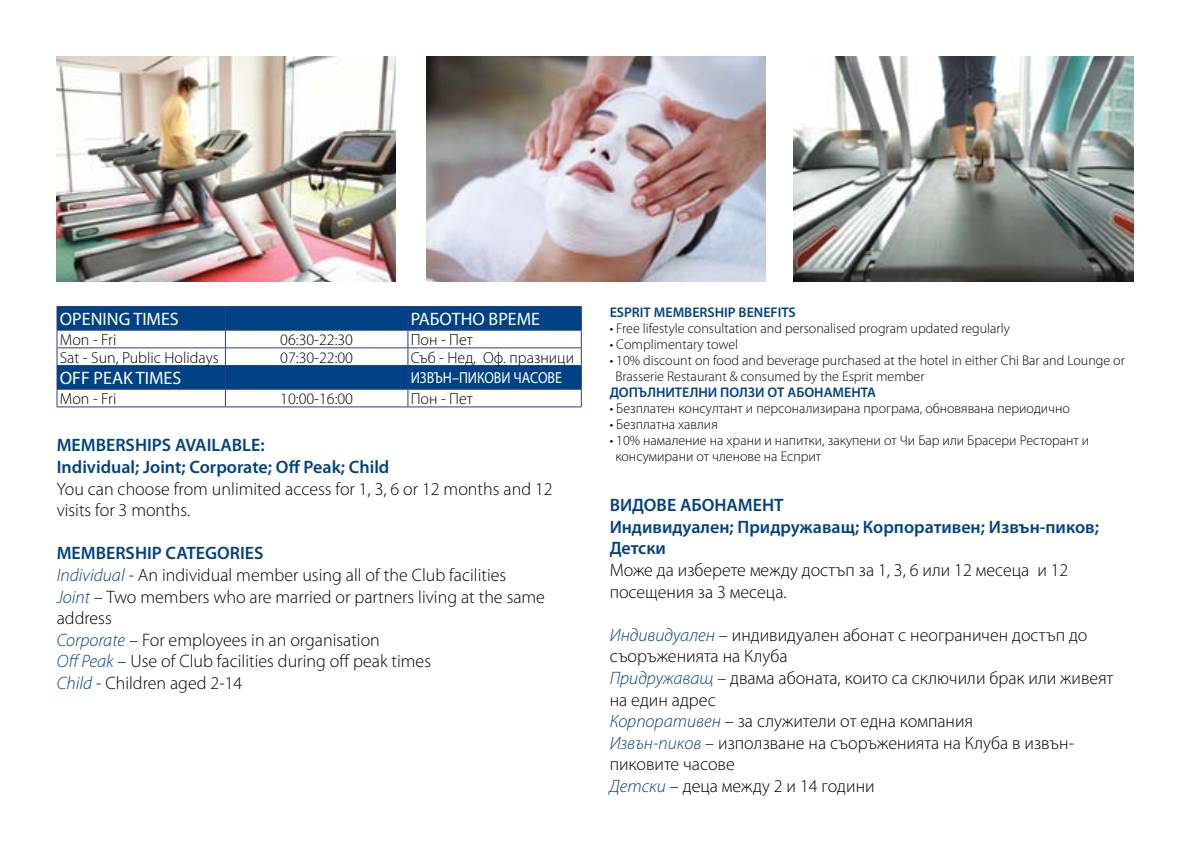
<style>
.page{position:relative;width:1191px;height:851px;background:#fff}
.page>*{position:absolute;margin:0;border:0;box-sizing:border-box;transform-origin:0 0}
.t1{font:300 18px/21.6px "Myriad Pro";color:#000}
.t2{font:600 18px/21.6px "Myriad Pro";color:#014286}
.t3{font:18px "Myriad Pro";color:#fff}
.t4{font:300 16px "Myriad Pro";color:#000}
.t5{font:16px "Myriad Pro";color:#fff;scale:.87 1}
.t6{font:300 14px/16px "Myriad Pro";color:#000}
.t7{font:600 14px "Myriad Pro";color:#014286}
.s1{font-weight:600;color:#014286}
.s2{font-style:italic;color:#014286}
</style>
<div class="page">
<svg style="left:58px;top:307px;width:523px;height:82px;fill:#014286"></svg>
<hr style="left:57px;top:306px;width:168px;height:1px;background:#24408f">
<hr style="left:225px;top:306px;width:183px;height:1px;background:#24408f">
<hr style="left:408px;top:306px;width:173px;height:1px;background:#24408f">
<hr style="left:57px;top:330px;width:168px;height:1px;background:#24408f">
<hr style="left:225px;top:330px;width:183px;height:1px;background:#24408f">
<hr style="left:408px;top:330px;width:173px;height:1px;background:#24408f">
<hr style="left:57px;top:347px;width:168px;height:1px;background:#24408f">
<hr style="left:225px;top:347px;width:183px;height:1px;background:#24408f">
<hr style="left:408px;top:347px;width:173px;height:1px;background:#24408f">
<hr style="left:57px;top:365px;width:168px;height:1px;background:#24408f">
<hr style="left:225px;top:365px;width:183px;height:1px;background:#24408f">
<hr style="left:408px;top:365px;width:173px;height:1px;background:#24408f">
<hr style="left:57px;top:389px;width:168px;height:1px;background:#24408f">
<svg style="left:57px;top:307px;width:1px;height:99px"></svg>
<hr style="left:225px;top:389px;width:183px;height:1px;background:#24408f">
<svg style="left:225px;top:307px;width:1px;height:99px"></svg>
<hr style="left:408px;top:389px;width:173px;height:1px;background:#24408f">
<svg style="left:407px;top:307px;width:1px;height:99px"></svg>
<svg style="left:581px;top:307px;width:1px;height:99px"></svg>
<hr style="left:57px;top:406px;width:168px;height:1px;background:#24408f">
<hr style="left:225px;top:406px;width:183px;height:1px;background:#24408f">
<hr style="left:408px;top:406px;width:173px;height:1px;background:#24408f">
<img style="left:57px;top:57px;width:339px;height:225px">
<img style="left:426px;top:57px;width:339px;height:225px">
<img style="left:794px;top:57px;width:339px;height:225px">
<p class="t3" style="left:60px;top:308px;width:120px">OPENING TIMES</p>
<p class="t3" style="left:411px;top:308px;width:131px">РАБОТНО ВРЕМЕ</p>
<p class="t4" style="left:60px;top:330px;width:58px">Mon - Fri</p>
<p class="t4" style="left:280px;top:330px;width:74px">06:30-22:30</p>
<p class="t4" style="left:411px;top:330px;width:64px">Пон - Пет</p>
<p class="t4" style="left:60px;top:347px;width:160px">Sat - Sun, Public Holidays</p>
<p class="t4" style="left:280px;top:347px;width:74px">07:30-22:00</p>
<p class="t4" style="left:411px;top:347px;width:165px">Съб - Нед, Оф. празници</p>
<p class="t3" style="left:60px;top:367px;width:123px">OFF PEAK TIMES</p>
<p class="t5" style="left:411px;top:368px;width:175px">ИЗВЪН–ПИКОВИ ЧАСОВЕ</p>
<p class="t4" style="left:60px;top:389px;width:58px">Mon - Fri</p>
<p class="t4" style="left:280px;top:389px;width:74px">10:00-16:00</p>
<p class="t4" style="left:411px;top:389px;width:64px">Пон - Пет</p>
<p class="t2" style="left:57px;top:434px;width:334px">MEMBERSHIPS AVAILABLE:<br>Individual; Joint; Corporate; Off Peak; Child</p>
<p class="t1" style="left:57px;top:477px;width:497px">You can choose from unlimited access for 1, 3, 6 or 12 months and 12 visits for 3 months.</p>
<p class="t1" style="left:57px;top:542px;width:490px"><span class="s1">MEMBERSHIP CATEGORIES<br></span><span class="s2">Individual</span> - An individual member using all of the Club facilities<br><span class="s2">Joint</span> – Two members who are married or partners living at the same address<br><span class="s2">Corporate</span> – For employees in an organisation<br><span class="s2">Off Peak</span> – Use of Club facilities during off peak times<br><span class="s2">Child</span> - Children aged 2-14</p>
<p class="t7" style="left:609px;top:303px;width:188px">ESPRIT MEMBERSHIP BENEFITS</p>
<p class="t6" style="left:609px;top:320px;width:402px">• Free lifestyle consultation and personalised program updated regularly</p>
<p class="t6" style="left:609px;top:336px;width:130px">• Complimentary towel</p>
<p class="t6" style="left:615px;top:352px;width:511px;text-indent:-6px">• 10% discount on food and beverage purchased at the hotel in either Chi Bar and Lounge or<br>Brasserie Restaurant &amp; consumed by the Esprit member</p>
<p class="t7" style="left:609px;top:383px;width:268px">ДОПЪЛНИТЕЛНИ ПОЛЗИ ОТ АБОНАМЕНТА</p>
<p class="t6" style="left:609px;top:400px;width:461px">• Безплатен консултант и персонализирана програма, обновявана периодично</p>
<p class="t6" style="left:609px;top:416px;width:110px">• Безплатна хавлия</p>
<p class="t6" style="left:615px;top:432px;width:475px;text-indent:-6px">• 10% намаление на храни и напитки, закупени от Чи Бар или Брасери Ресторант и консумирани от членове на Есприт</p>
<p class="t2" style="left:609px;top:493px;width:491px">ВИДОВЕ АБОНАМЕНТ<br>Индивидуален; Придружаващ; Корпоративен; Извън-пиков;<br>Детски</p>
<p class="t1" style="left:609px;top:559px;width:460px">Може да изберете между достъп за 1, 3, 6 или 12 месеца и 12 посещения за 3 месеца.</p>
<p class="t1" style="left:609px;top:623px;width:505px"><span class="s2">Индивидуален</span> – индивидуален абонат с неограничен достъп до съоръженията на Клуба<br><span class="s2">Придружаващ</span> – двама абоната, които са сключили брак или живеят на един адрес<br><span class="s2">Корпоративен</span> – за служители от една компания<br><span class="s2">Извън-пиков</span> – използване на съоръженията на Клуба в извън&shy;пиковите часове<br><span class="s2">Детски</span> – деца между 2 и 14 години</p>
</div>
